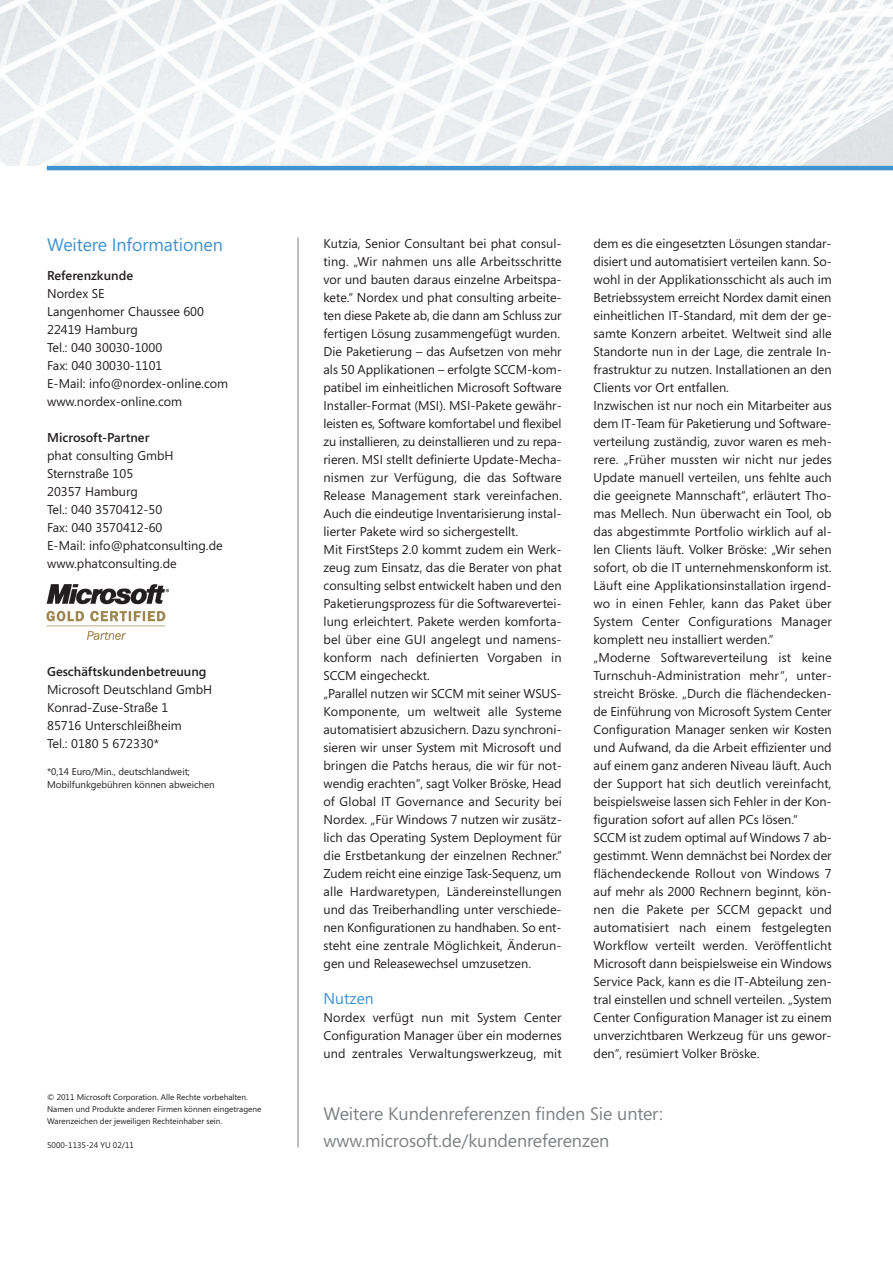
<style>
.page{position:relative;width:893px;height:1263px;background:#fff}
.page>*{position:absolute;margin:0;border:0;box-sizing:border-box;transform-origin:0 0}
.t1{font:18px/27px "Segoe";letter-spacing:-.005em;color:#808285}
.t2{font:18px "Segoe";letter-spacing:-.005em;color:#4194d0}
.t3{font:15.75px "Segoe";color:#4194d0}
.t4{font:12.75px/18px "Segoe";color:#231f20}
.t5{font:600 12.75px "Segoe";color:#231f20}
.t6{font:9.75px/13.5px "Segoe";color:#231f20}
.t7{font:8.25px/12px "Segoe";color:#231f20}
</style>
<div class="page">
<img style="left:46px;top:584px;width:122px;height:55px">
<img style="left:0;top:0;width:893px;height:166px">
<hr style="left:47px;top:166px;width:846px;height:4px;background:#4194d0">
<hr style="left:298px;top:237px;width:1px;height:910px;background:#808285">
<h1 class="t2" style="left:47px;top:238px;width:177px">Weitere Informationen</h1>
<p class="t5" style="left:47px;top:271px;width:87px">Referenzkunde</p>
<p class="t4" style="left:47px;top:286px;width:183px">Nordex SE<br>Langenhomer Chaussee 600<br>22419 Hamburg<br>Tel.: 040 30030-1000<br>Fax: 040 30030-1101<br>E-Mail: info@nordex-online.com www.nordex-online.com</p>
<p class="t5" style="left:47px;top:433px;width:104px">Microsoft-Partner</p>
<p class="t4" style="left:47px;top:448px;width:177px">phat consulting GmbH<br>Sternstraße 105<br>20357 Hamburg<br>Tel.: 040 3570412-50<br>Fax: 040 3570412-60<br>E-Mail: info@phatconsulting.de www.phatconsulting.de</p>
<p class="t5" style="left:47px;top:667px;width:161px">Geschäftskundenbetreuung</p>
<p class="t4" style="left:47px;top:682px;width:167px">Microsoft Deutschland GmbH<br>Konrad-Zuse-Straße 1<br>85716 Unterschleißheim<br>Tel.: 0180 5 672330*</p>
<p class="t6" style="left:47px;top:766px;width:169px">*0,14 Euro/Min., deutschlandweit;<br>Mobilfunkgebühren können abweichen</p>
<p class="t7" style="left:47px;top:1092px;width:216px">© 2011 Microsoft Corporation. Alle Rechte vorbehalten.<br>Namen und Produkte anderer Firmen können eingetragene<br>Warenzeichen der jeweiligen Rechteinhaber sein.</p>
<p class="t7" style="left:47px;top:1140px;width:88px">5000-1135-24 YU 02/11</p>
<p class="t4" style="left:324px;top:236px;width:240px">Kutzia, Senior Consultant bei phat consul&shy;ting. „Wir nahmen uns alle Arbeitsschritte vor und bauten daraus einzelne Arbeitspa&shy;kete.“ Nordex und phat consulting arbeite&shy;ten diese Pakete ab, die dann am Schluss zur fertigen Lösung zusammengefügt wurden.<br>Die Paketierung – das Aufsetzen von mehr als 50 Applikationen – erfolgte SCCM-kom&shy;patibel im einheitlichen Microsoft Software Installer-Format (MSI). MSI-Pakete gewähr&shy;leisten es, Software komfortabel und flexibel zu installieren, zu deinstallieren und zu repa&shy;rieren. MSI stellt definierte Update-Mecha&shy;nismen zur Verfügung, die das Software Release Management stark vereinfachen.<br>Auch die eindeutige Inventarisierung instal&shy;lierter Pakete wird so sichergestellt.<br>Mit FirstSteps 2.0 kommt zudem ein Werk&shy;zeug zum Einsatz, das die Berater von phat consulting selbst entwickelt haben und den Paketierungsprozess für die Softwarevertei&shy;lung erleichtert. Pakete werden komforta&shy;bel über eine GUI angelegt und namens&shy;konform nach definierten Vorgaben in SCCM eingecheckt.<br>„Parallel nutzen wir SCCM mit seiner WSUS-Komponente, um weltweit alle Systeme automatisiert abzusichern. Dazu synchroni&shy;sieren wir unser System mit Microsoft und bringen die Patchs heraus, die wir für not&shy;wendig erachten“, sagt Volker Bröske, Head of Global IT Governance and Security bei Nordex. „Für Windows 7 nutzen wir zusätz&shy;lich das Operating System Deployment für die Erstbetankung der einzelnen Rechner.“ Zudem reicht eine einzige Task-Sequenz, um alle Hardwaretypen, Ländereinstellungen und das Treiberhandling unter verschiede&shy;nen Konfigurationen zu handhaben. So ent&shy;steht eine zentrale Möglichkeit, Änderun&shy;gen und Releasewechsel umzusetzen.</p>
<p class="t3" style="left:324px;top:993px;width:52px">Nutzen</p>
<p class="t4" style="left:324px;top:1010px;width:240px;text-align:justify">Nordex verfügt nun mit System Center Configuration Manager über ein modernes und zentrales Verwaltungswerkzeug, mit</p>
<p class="t4" style="left:594px;top:236px;width:240px">dem es die eingesetzten Lösungen standar&shy;disiert und automatisiert verteilen kann. So&shy;wohl in der Applikationsschicht als auch im Betriebssystem erreicht Nordex damit einen einheitlichen IT-Standard, mit dem der ge&shy;samte Konzern arbeitet. Weltweit sind alle Standorte nun in der Lage, die zentrale In&shy;frastruktur zu nutzen. Installationen an den Clients vor Ort entfallen.<br>Inzwischen ist nur noch ein Mitarbeiter aus dem IT-Team für Paketierung und Software&shy;verteilung zuständig, zuvor waren es meh&shy;rere. „Früher mussten wir nicht nur jedes Update manuell verteilen, uns fehlte auch die geeignete Mannschaft“, erläutert Tho&shy;mas Mellech. Nun überwacht ein Tool, ob das abgestimmte Portfolio wirklich auf al&shy;len Clients läuft. Volker Bröske: „Wir sehen sofort, ob die IT unternehmenskonform ist.<br>Läuft eine Applikationsinstallation irgend&shy;wo in einen Fehler, kann das Paket über System Center Configurations Manager komplett neu installiert werden.” „Moderne Softwareverteilung ist keine Turnschuh-Administration mehr“, unter&shy;streicht Bröske. „Durch die flächendecken&shy;de Einführung von Microsoft System Center Configuration Manager senken wir Kosten und Aufwand, da die Arbeit effizienter und auf einem ganz anderen Niveau läuft. Auch der Support hat sich deutlich vereinfacht, beispielsweise lassen sich Fehler in der Kon&shy;figuration sofort auf allen PCs lösen.“ SCCM ist zudem optimal auf Windows 7 ab&shy;gestimmt. Wenn demnächst bei Nordex der flächendeckende Rollout von Windows 7 auf mehr als 2000 Rechnern beginnt, kön&shy;nen die Pakete per SCCM gepackt und automatisiert nach einem festgelegten Workflow verteilt werden. Veröffentlicht Microsoft dann beispielsweise ein Windows Service Pack, kann es die IT-Abteilung zen&shy;tral einstellen und schnell verteilen. „System Center Configuration Manager ist zu einem unverzichtbaren Werkzeug für uns gewor&shy;den“, resümiert Volker Bröske.</p>
<h1 class="t1" style="left:324px;top:1103px;width:341px">Weitere Kundenreferenzen finden Sie unter: www.microsoft.de/kundenreferenzen</h1>
</div>
